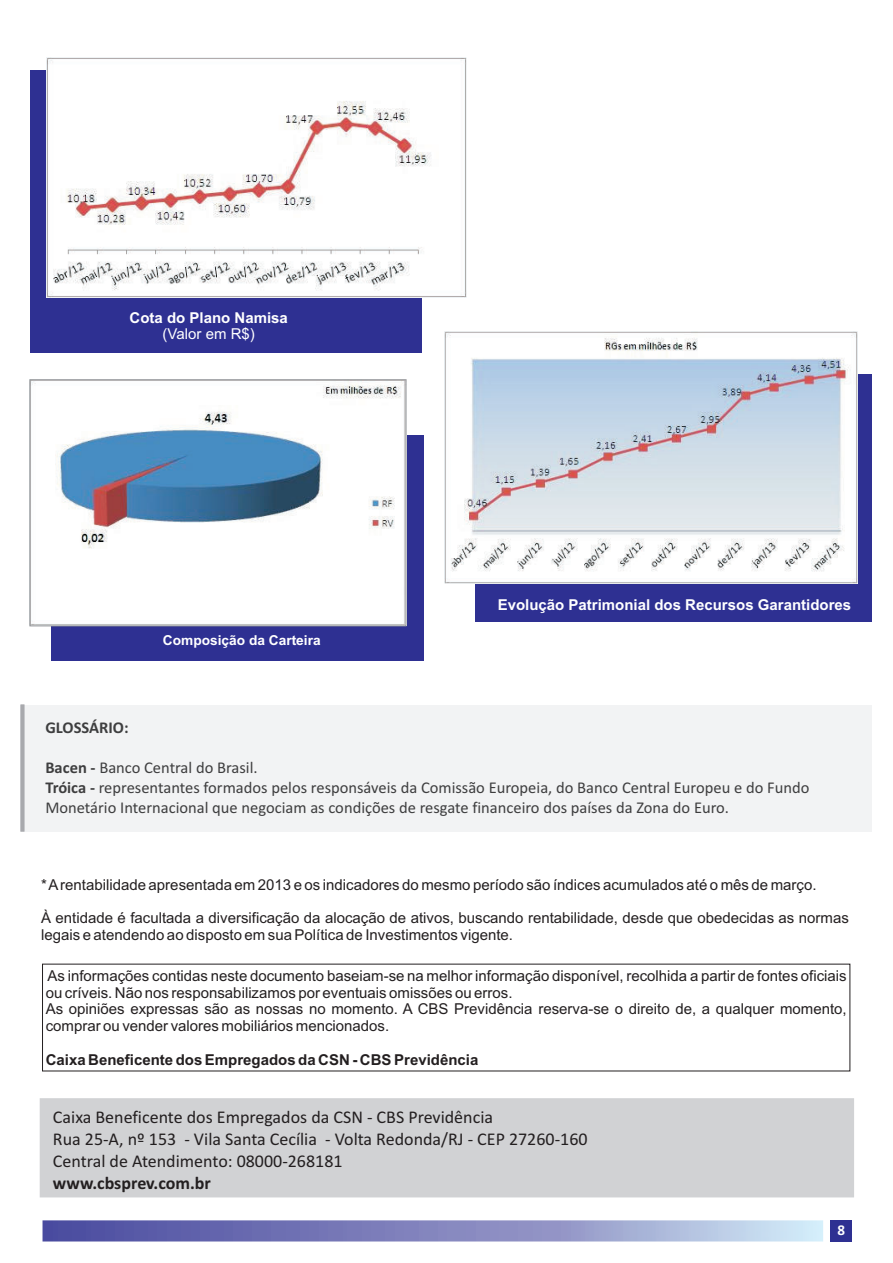
<style>
.page{position:relative;width:893px;height:1263px;background:#fff}
.page>*{position:absolute;margin:0;border:0;box-sizing:border-box;transform-origin:0 0}
.t1{font:18px/21.9px "Calibri";color:#231f20}
.t2{font:700 18px "Calibri";color:#231f20}
.t3{font:16.5px/20.1px "Calibri";color:#3e3e3f}
.t4{font:700 16.5px "Calibri";color:#3e3e3f}
.t5{font:15px/16.8px "Arial";color:#231f20}
.t6{font:700 15px "Arial";color:#fff}
.t7{font:700 15px "Arial";color:#231f20}
.t8{font:15px "Arial";color:#fff}
.t9{font:700 15px "Calibri";color:#fff}
.t10{font:700 13.65px "Arial";color:#fff}
.s1{font-weight:700}
</style>
<div class="page">
<div style="left:831px;top:1220px;width:21px;height:21px;background:#2e3092"></div>
<img style="left:43px;top:1220px;width:780px;height:21px">
<div style="left:475px;top:374px;width:397px;height:248px;background:#2e3092"></div>
<div style="left:30px;top:70px;width:392px;height:282px;background:#2e3092"></div>
<div style="left:52px;top:435px;width:372px;height:225px;background:#2e3092"></div>
<div style="left:21px;top:705px;width:851px;height:126px;background:#f2f3f4"></div>
<div style="left:40px;top:1098px;width:814px;height:99px;background:#d1d2d4"></div>
<svg style="left:20px;top:704px;width:4px;height:127px"></svg>
<img style="left:444px;top:331px;width:413px;height:253px">
<img style="left:46px;top:58px;width:421px;height:239px">
<img style="left:31px;top:381px;width:373px;height:243px">
<div style="left:29px;top:379px;width:377px;height:247px;border:1px solid #939598"></div>
<p class="t6" style="left:130px;top:312px;width:160px">Cota do Plano Namisa</p>
<p class="t8" style="left:163px;top:326px;width:94px">(Valor em R$)</p>
<p class="t10" style="left:163px;top:635px;width:159px">Composição da Carteira</p>
<p class="t6" style="left:498px;top:599px;width:355px">Evolução Patrimonial dos Recursos Garantidores</p>
<p class="t4" style="left:45px;top:719px;width:85px">GLOSSÁRIO:</p>
<p class="t3" style="left:45px;top:757px;width:765px"><span class="s1">Bacen -</span> Banco Central do Brasil.<br><span class="s1">Tróica -</span> representantes formados pelos responsáveis da Comissão Europeia, do Banco Central Europeu e do Fundo<br>Monetário Internacional que negociam as condições de resgate financeiro dos países da Zona do Euro.</p>
<p class="t5" style="left:41px;top:876px;width:777px">* A rentabilidade apresentada em 2013 e os indicadores do mesmo período são índices acumulados até o mês de março.</p>
<p class="t5" style="left:41px;top:910px;width:809px">À entidade é facultada a diversificação da alocação de ativos, buscando rentabilidade, desde que obedecidas as normas legais e atendendo ao disposto em sua Política de Investimentos vigente.</p>
<p class="t5" style="left:46px;top:967px;width:802px">As informações contidas neste documento baseiam-se na melhor informação disponível, recolhida a partir de fontes oficiais ou críveis. Não nos responsabilizamos por eventuais omissões ou erros.<br>As opiniões expressas são as nossas no momento. A CBS Previdência reserva-se o direito de, a qualquer momento, comprar ou vender valores mobiliários mencionados.</p>
<p class="t7" style="left:46px;top:1054px;width:434px">Caixa Beneficente dos Empregados da CSN - CBS Previdência</p>
<p class="t1" style="left:53px;top:1106px;width:536px">Caixa Beneficente dos Empregados da CSN - CBS Previdência<br>Rua 25-A, nº 153 - Vila Santa Cecília - Volta Redonda/RJ - CEP 27260-160<br>Central de Atendimento: 08000-268181</p>
<p class="t2" style="left:53px;top:1174px;width:160px">www.cbsprev.com.br</p>
<p class="t9" style="left:838px;top:1223px;width:9px">8</p>
</div>
